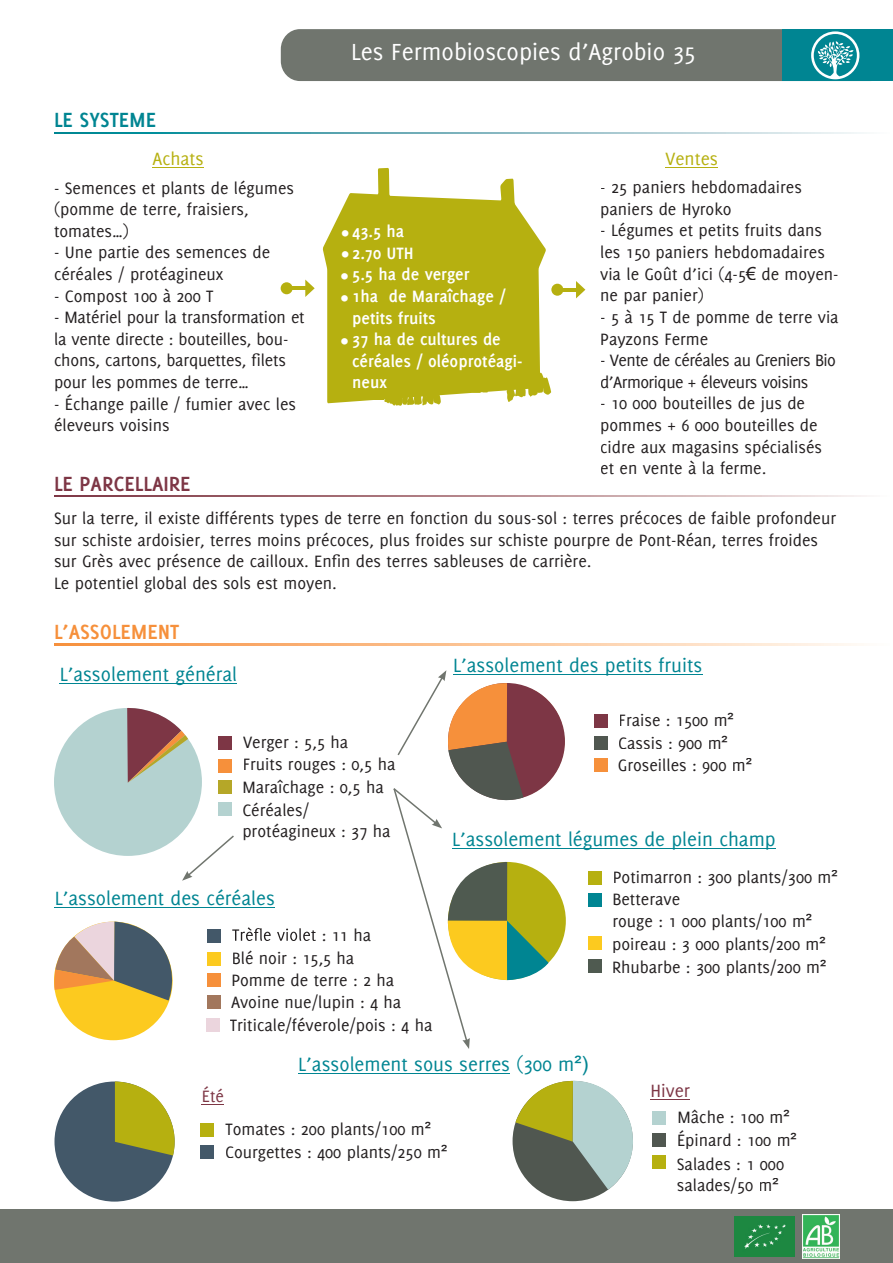
<style>
.page{position:relative;width:893px;height:1263px;background:#fff}
.page>*{position:absolute;margin:0;border:0;box-sizing:border-box;transform-origin:0 0}
.t1{font:25.5px "Delicious";color:#fff}
.t2{font:700 22.5px "Delicious";color:#7d3645}
.t3{font:700 22.5px "Delicious";color:#f6903b}
.t4{font:700 22.5px "Delicious";color:#008592}
.t5{font:21px "Delicious";color:#008592}
.t6{font:19.5px "Delicious";color:#b6b010}
.t7{font:19.5px "Delicious";color:#7d3645}
.t8{font:18px/21.6px "Delicious";color:#231f20}
.t9{font:700 18px/21.6px "Delicious";color:#fff}
.t10{font:18px/21.6px "Delicious";letter-spacing:-.03em;color:#231f20}
.t11{font:18px "Delicious";color:#7d3645}
.s1{font-family:"Arial"}
</style>
<div class="page">
<div style="left:0;top:1209px;width:893px;height:54px;background:#70756e"></div>
<svg style="left:323px;top:168px;width:228px;height:238px;fill:#b6b010"></svg>
<svg style="left:54px;top:132px;width:810px;height:2px;background:#76b6bf"></svg>
<hr style="left:152px;top:168px;width:52px;height:1px;background:#b6b010">
<hr style="left:665px;top:168px;width:53px;height:1px;background:#b6b010">
<hr style="left:287px;top:287px;width:21px;height:3px;background:#b6b010">
<div style="left:281px;top:282px;width:12px;height:12px;background:#b6b010;border-radius:50%"></div>
<svg style="left:305px;top:280px;width:10px;height:17px"></svg>
<hr style="left:557px;top:288px;width:22px;height:3px;background:#b6b010">
<div style="left:551px;top:284px;width:12px;height:12px;background:#b6b010;border-radius:50%"></div>
<svg style="left:576px;top:281px;width:9px;height:17px"></svg>
<svg style="left:54px;top:495px;width:810px;height:2px;background:#b68a90"></svg>
<div style="left:281px;top:29px;width:608px;height:52px;background:#70756e;border-radius:20px"></div>
<div style="left:782px;top:29px;width:111px;height:52px;background:#008592"></div>
<div style="left:594px;top:714px;width:13px;height:13px;background:#7d3645"></div>
<div style="left:594px;top:736px;width:13px;height:14px;background:#505750"></div>
<div style="left:594px;top:758px;width:13px;height:14px;background:#f6903b"></div>
<img style="left:802px;top:1214px;width:37px;height:45px">
<img style="left:735px;top:1216px;width:60px;height:40px">
<svg style="left:811px;top:31px;width:48px;height:48px"></svg>
<svg style="left:54px;top:643px;width:803px;height:2px;background:#fbc293"></svg>
<div style="left:218px;top:736px;width:14px;height:14px;background:#7d3645"></div>
<div style="left:218px;top:759px;width:14px;height:13px;background:#f6903b"></div>
<div style="left:218px;top:780px;width:14px;height:14px;background:#b5a728"></div>
<div style="left:218px;top:802px;width:14px;height:14px;background:#b4d2d0"></div>
<div style="left:54px;top:708px;width:148px;height:148px;background:#b4d2d0;border-radius:50%"></div>
<svg style="left:127px;top:708px;width:61px;height:75px"></svg>
<hr style="left:60px;top:683px;width:177px;height:1px;background:#008592">
<hr style="left:452px;top:848px;width:324px;height:1px;background:#008592">
<div style="left:588px;top:871px;width:14px;height:14px;background:#b6b010"></div>
<div style="left:588px;top:893px;width:14px;height:14px;background:#008592"></div>
<div style="left:588px;top:936px;width:14px;height:14px;background:#fcca1f"></div>
<div style="left:588px;top:959px;width:14px;height:13px;background:#4f5a50"></div>
<hr style="left:453px;top:675px;width:249px;height:1px;background:#008592">
<hr style="left:55px;top:907px;width:220px;height:1px;background:#008592">
<div style="left:54px;top:922px;width:119px;height:118px;background:#fcca1f;border-radius:50%"></div>
<svg style="left:54px;top:921px;width:119px;height:79px"></svg>
<div style="left:207px;top:929px;width:14px;height:14px;background:#435869"></div>
<div style="left:207px;top:952px;width:14px;height:13px;background:#fcca1f"></div>
<div style="left:207px;top:973px;width:14px;height:14px;background:#f6903b"></div>
<svg style="left:232px;top:927px;width:84px;height:14px"></svg>
<div style="left:207px;top:995px;width:14px;height:14px;background:#a2775d"></div>
<div style="left:206px;top:1018px;width:13px;height:14px;background:#ebd5dd"></div>
<hr style="left:298px;top:1073px;width:212px;height:1px;background:#008592">
<div style="left:54px;top:1081px;width:121px;height:120px;background:#435869;border-radius:50%"></div>
<svg style="left:115px;top:1081px;width:60px;height:74px"></svg>
<div style="left:200px;top:1123px;width:14px;height:13px;background:#b6b010"></div>
<div style="left:200px;top:1145px;width:14px;height:14px;background:#435869"></div>
<div style="left:513px;top:1081px;width:120px;height:120px;background:#505750;border-radius:50%"></div>
<svg style="left:515px;top:1080px;width:118px;height:110px"></svg>
<hr style="left:650px;top:1099px;width:40px;height:1px;background:#7d3645">
<div style="left:652px;top:1111px;width:14px;height:13px;background:#b4d2d0"></div>
<div style="left:652px;top:1133px;width:14px;height:14px;background:#505750"></div>
<div style="left:652px;top:1155px;width:14px;height:14px;background:#b6b010"></div>
<svg style="left:182px;top:835px;width:52px;height:46px"></svg>
<svg style="left:393px;top:670px;width:168px;height:379px"></svg>
<h1 class="t1" style="left:351px;top:37px;width:346px">Les Fermobioscopies d’Agrobio 35</h1>
<p class="t4" style="left:54px;top:107px;width:103px">LE SYSTEME</p>
<p class="t6" style="left:152px;top:148px;width:53px">Achats</p>
<p class="t6" style="left:665px;top:148px;width:54px">Ventes</p>
<p class="t8" style="left:54px;top:177px;width:242px">- Semences et plants de légumes (pomme de terre, fraisiers, tomates…)</p>
<p class="t8" style="left:54px;top:241px;width:218px">- Une partie des semences de céréales / protéagineux</p>
<p class="t8" style="left:54px;top:285px;width:161px">- Compost 100 à 200 T</p>
<p class="t8" style="left:54px;top:306px;width:252px">- Matériel pour la transformation et la vente directe : bouteilles, bou&shy;chons, cartons, barquettes, filets pour les pommes de terre…</p>
<p class="t8" style="left:54px;top:393px;width:244px">- Échange paille / fumier avec les éleveurs voisins</p>
<p class="t8" style="left:600px;top:176px;width:203px">- 25 paniers hebdomadaires paniers de Hyroko</p>
<p class="t8" style="left:600px;top:220px;width:240px">- Légumes et petits fruits dans les 150 paniers hebdomadaires via le Goût d’ici (4-5<span class="s1">€</span> de moyen&shy;ne par panier)</p>
<p class="t8" style="left:600px;top:306px;width:240px">- 5 à 15 T de pomme de terre via<br>Payzons Ferme</p>
<p class="t10" style="left:600px;top:349px;width:237px">- Vente de céréales au Greniers Bio d’Armorique + éleveurs voisins</p>
<p class="t8" style="left:600px;top:392px;width:223px">- 10 000 bouteilles de jus de pommes + 6 000 bouteilles de cidre aux magasins spécialisés et en vente à la ferme.</p>
<p class="t9" style="left:352px;top:220px;width:54px">43.5 ha</p>
<p class="t9" style="left:352px;top:242px;width:172px;text-indent:-11px">• 2.70 UTH<br>5.5 ha de verger<br>1ha de Maraîchage / petits fruits<br>37 ha de cultures de céréales / oléoprotéagi&shy;neux</p>
<p class="t9" style="left:342px;top:222px;width:9px">•</p>
<p class="t9" style="left:341px;top:265px;width:9px">• •</p>
<p class="t9" style="left:341px;top:330px;width:9px">•</p>
<p class="t2" style="left:54px;top:470px;width:138px">LE PARCELLAIRE</p>
<p class="t8" style="left:54px;top:507px;width:784px">Sur la terre, il existe différents types de terre en fonction du sous-sol : terres précoces de faible profondeur sur schiste ardoisier, terres moins précoces, plus froides sur schiste pourpre de Pont-Réan, terres froides sur Grès avec présence de cailloux. Enfin des terres sableuses de carrière.<br>Le potentiel global des sols est moyen.</p>
<p class="t3" style="left:54px;top:618px;width:127px">L’ASSOLEMENT</p>
<p class="t5" style="left:60px;top:662px;width:179px">L’assolement général</p>
<p class="t5" style="left:453px;top:653px;width:251px">L’assolement des petits fruits</p>
<p class="t8" style="left:618px;top:708px;width:135px;line-height:22.6px">Fraise : 1500 m<span class="s1">²<br></span>Cassis : 900 m<span class="s1">²<br></span>Groseilles : 900 m<span class="s1">²</span></p>
<p class="t8" style="left:242px;top:730px;width:155px;line-height:22.4px">Verger : 5,5 ha<br>Fruits rouges : 0,5 ha<br>Maraîchage : 0,5 ha<br>Céréales/ protéagineux : 37 ha</p>
<p class="t5" style="left:452px;top:827px;width:325px">L’assolement légumes de plein champ</p>
<p class="t8" style="left:612px;top:866px;width:227px;line-height:22.4px">Potimarron : 300 plants/300 m<span class="s1">²<br></span>Betterave<br>rouge : 1 000 plants/100 m<span class="s1">² </span>poireau : 3 000 plants/200 m<span class="s1">²<br></span>Rhubarbe : 300 plants/200 m<span class="s1">²</span></p>
<p class="t5" style="left:55px;top:886px;width:222px">L’assolement des céréales</p>
<p class="t8" style="left:230px;top:923px;width:204px;line-height:22.6px;text-indent:92px">: 11 ha<br>Blé noir : 15,5 ha<br>Pomme de terre : 2 ha<br>Avoine nue/lupin : 4 ha<br>Triticale/féverole/pois : 4 ha</p>
<p class="t5" style="left:298px;top:1052px;width:292px">L’assolement sous serres (300 m<span class="s1">²)</span></p>
<p class="t11" style="left:202px;top:1086px;width:24px">Été</p>
<p class="t7" style="left:650px;top:1080px;width:41px">Hiver</p>
<p class="t8" style="left:677px;top:1105px;width:121px;line-height:23.4px">Mâche : 100 m<span class="s1">²<br></span>Épinard : 100 m<span class="s1">²<br></span>Salades : 1 000</p>
<p class="t8" style="left:677px;top:1174px;width:103px">salades/50 m<span class="s1">²</span></p>
<p class="t8" style="left:225px;top:1117px;width:223px;line-height:22.6px">Tomates : 200 plants/100 m<span class="s1">²<br></span>Courgettes : 400 plants/250 m<span class="s1">²</span></p>
</div>
